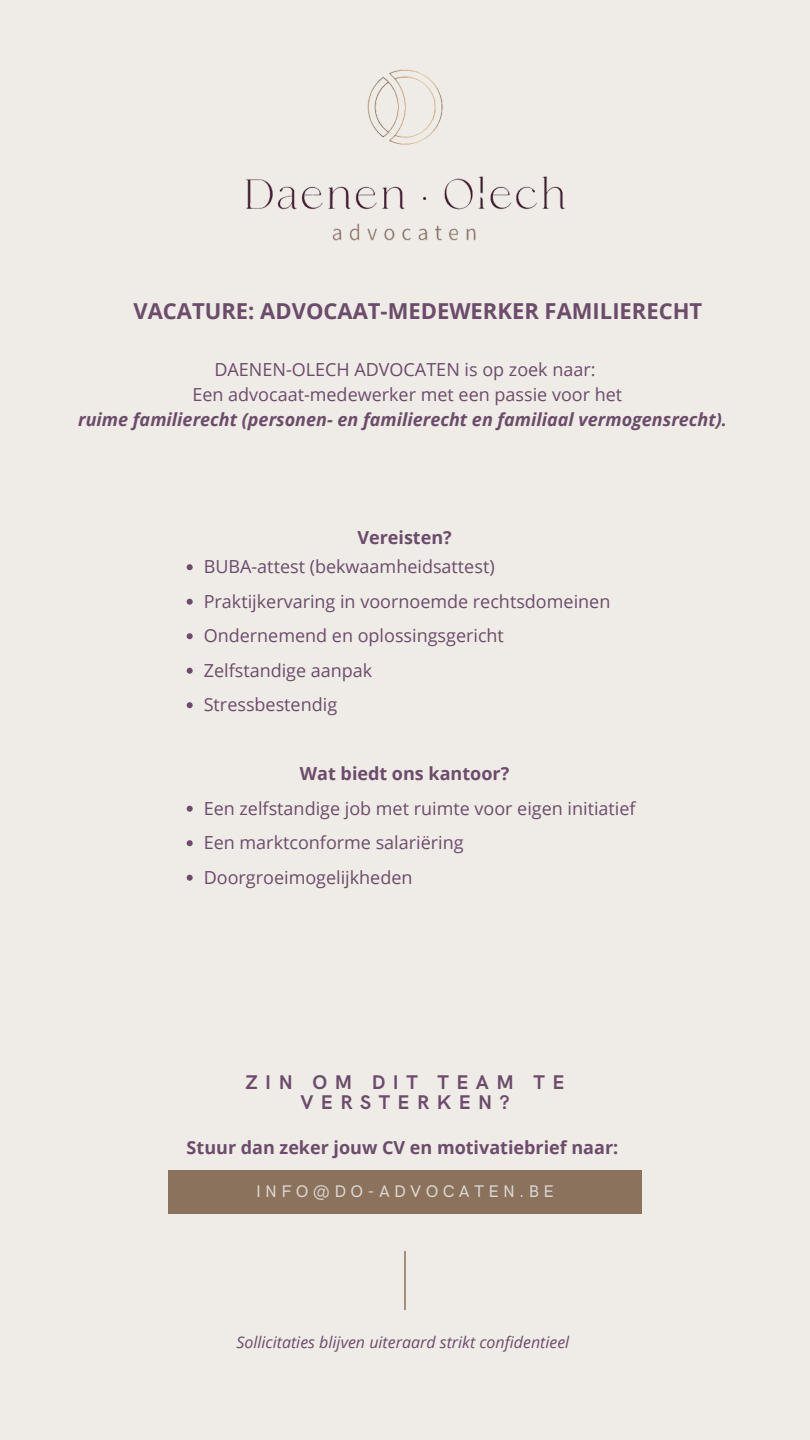
<style>
.page{position:relative;width:810px;height:1440px;background:#efebe6}
.page>*{position:absolute;margin:0;border:0;box-sizing:border-box;transform-origin:0 0}
.t1{font:700 22px "Open Sans";color:#6b4c6a}
.t2{font:700 19.9px/19.5px "HK Grotesk Pro";letter-spacing:.375em;color:#6b4c6a;text-align:center}
.t3{font:18px/24.8px "Open Sans";color:#6b4c6a;text-align:center}
.t4{font:700 18px "Open Sans";color:#6b4c6a}
.t5{font:italic 700 18px "Open Sans";color:#6b4c6a}
.t6{font:500 16.9px "HK Grotesk Pro";letter-spacing:.255em;color:#ded9d3}
.t7{font:italic 16px "Open Sans";color:#6b4c6a}
</style>
<div class="page">
<div style="left:168px;top:1170px;width:474px;height:44px;background:#8b725d"></div>
<hr style="left:404px;top:1251px;width:2px;height:59px;background:#8b725d">
<img style="left:245px;top:69px;width:320px;height:172px">
<svg style="left:187px;top:564px;width:6px;height:6px"></svg>
<svg style="left:187px;top:599px;width:6px;height:6px"></svg>
<svg style="left:187px;top:633px;width:6px;height:6px"></svg>
<svg style="left:187px;top:668px;width:6px;height:6px"></svg>
<svg style="left:187px;top:702px;width:6px;height:6px"></svg>
<svg style="left:187px;top:806px;width:6px;height:6px"></svg>
<svg style="left:187px;top:840px;width:6px;height:6px"></svg>
<svg style="left:187px;top:875px;width:6px;height:6px"></svg>
<h3 class="t1" style="left:133px;top:296px;width:570px">VACATURE: ADVOCAAT-MEDEWERKER FAMILIERECHT</h3>
<p class="t3" style="left:192px;top:357px;width:431px">DAENEN-OLECH ADVOCATEN is op zoek naar:<br>Een advocaat-medewerker met een passie voor het</p>
<p class="t5" style="left:78px;top:406px;width:650px">ruime familierecht (personen- en familierecht en familiaal vermogensrecht).</p>
<p class="t4" style="left:357px;top:525px;width:96px">Vereisten?</p>
<p class="t3" style="left:204px;top:554px;width:292px">BUBA-attest (bekwaamheidsattest)</p>
<p class="t3" style="left:204px;top:588px;width:408px">Praktijkervaring in voornoemde rechtsdomeinen</p>
<h3 class="t3" style="left:204px;top:623px;width:302px">Ondernemend en oplossingsgericht</h3>
<p class="t3" style="left:204px;top:657px;width:170px">Zelfstandige aanpak</p>
<p class="t3" style="left:204px;top:692px;width:135px">Stressbestendig</p>
<p class="t4" style="left:300px;top:761px;width:211px">Wat biedt ons kantoor?</p>
<h1 class="t3" style="left:204px;top:795px;width:433px">Een zelfstandige job met ruimte voor eigen initiatief</h1>
<h3 class="t3" style="left:204px;top:830px;width:261px">Een marktconforme salariëring</h3>
<h2 class="t3" style="left:204px;top:864px;width:210px">Doorgroeimogelijkheden</h2>
<h4 class="t2" style="left:245px;top:1073px;width:320px">ZIN OM DIT TEAM TE<br>VERSTERKEN?</h4>
<p class="t4" style="left:187px;top:1135px;width:433px">Stuur dan zeker jouw CV en motivatiebrief naar:</p>
<p class="t6" style="left:256px;top:1182px;width:299px">INFO@DO-ADVOCATEN.BE</p>
<p class="t7" style="left:236px;top:1331px;width:334px">Sollicitaties blijven uiteraard strikt confidentieel</p>
</div>
